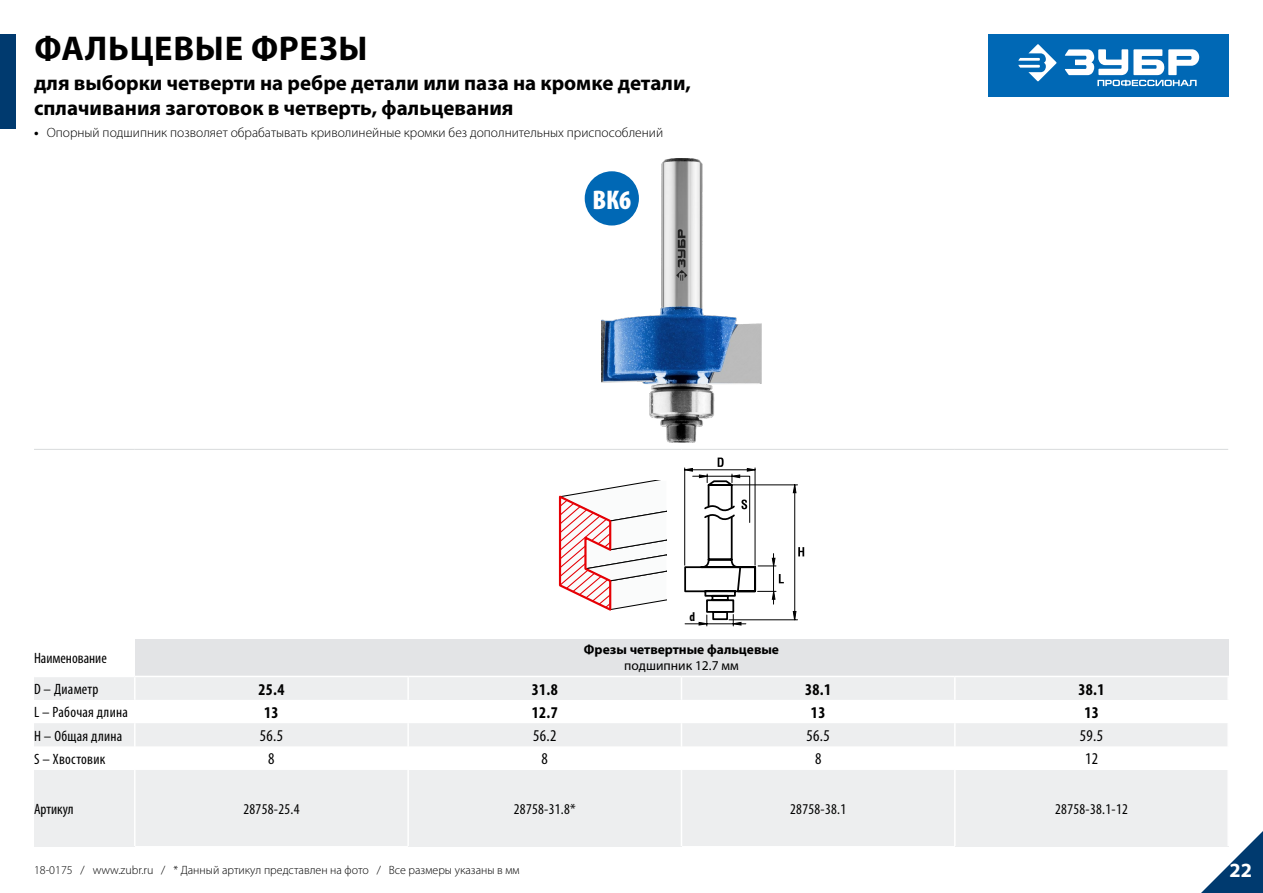
<style>
.page{position:relative;width:1263px;height:893px;background:#fff}
.page>*{position:absolute;margin:0;border:0;box-sizing:border-box;transform-origin:0 0}
.t1{font:700 34.5px "Myriad Pro";letter-spacing:.02em;color:#000}
.t2{font:900 condensed 27.15px "Myriad Pro";color:#fff}
.t3{font:700 21px/25.2px "Myriad Pro";color:#000}
.t4{font:700 20.25px "Myriad Pro";color:#fff}
.t5{font:700 condensed 16.5px "Myriad Pro";letter-spacing:.02em;color:#000}
.t6{font:condensed 16.5px "Myriad Pro";letter-spacing:.02em;color:#000}
.t7{font:condensed 15px "Myriad Pro";letter-spacing:.02em;color:#000}
.t8{font:condensed 15px "Myriad Pro";color:#000}
.t9{font:300 13.5px "Myriad Pro";color:#000}
.t10{font:700 13.5px "Myriad Pro";color:#000}
.t11{font:13.5px "Myriad Pro";color:#000}
.t12{font:700 condensed 12.75px "Myriad Pro";color:#000}
.t13{font:300 12px "Myriad Pro";color:#000}
.s1{font-weight:700}
</style>
<div class="page">
<div style="left:135px;top:639px;width:1093px;height:37px;background:#e3e4e6"></div>
<div style="left:34px;top:770px;width:101px;height:76px;background:#edeeef"></div>
<div style="left:136px;top:770px;width:818px;height:76px;background:#edeeef"></div>
<div style="left:408px;top:770px;width:273px;height:76px;background:#edeeef"></div>
<div style="left:955px;top:770px;width:273px;height:76px;background:#edeeef"></div>
<hr style="left:34px;top:449px;width:101px;height:1px;background:#d8dbdc">
<hr style="left:135px;top:449px;width:273px;height:1px;background:#d8dbdc">
<hr style="left:408px;top:449px;width:273px;height:1px;background:#d8dbdc">
<hr style="left:681px;top:449px;width:274px;height:1px;background:#d8dbdc">
<hr style="left:955px;top:449px;width:273px;height:1px;background:#d8dbdc">
<hr style="left:134px;top:770px;width:2px;height:76px;background:#fff">
<svg style="left:34px;top:677px;width:1193px;height:69px"></svg>
<hr style="left:407px;top:770px;width:2px;height:76px;background:#fff">
<hr style="left:681px;top:770px;width:1px;height:76px;background:#fff">
<hr style="left:1227px;top:770px;width:2px;height:76px;background:#fff">
<img style="left:602px;top:159px;width:159px;height:283px">
<svg style="left:798px;top:547px;width:6px;height:9px"></svg>
<hr style="left:729px;top:619px;width:68px;height:1px;background:#000">
<hr style="left:730px;top:484px;width:67px;height:1px;background:#000">
<hr style="left:794px;top:485px;width:1px;height:135px;background:#000">
<svg style="left:793px;top:484px;width:3px;height:9px"></svg>
<svg style="left:793px;top:611px;width:3px;height:9px"></svg>
<svg style="left:684px;top:458px;width:100px;height:168px"></svg>
<svg style="left:558px;top:481px;width:108px;height:130px"></svg>
<div style="left:989px;top:34px;width:240px;height:62px;background:#0068b5"></div>
<svg style="left:1018px;top:44px;width:39px;height:37px"></svg>
<svg style="left:1065px;top:49px;width:134px;height:37px"></svg>
<svg style="left:1201px;top:831px;width:62px;height:62px"></svg>
<div style="left:585px;top:171px;width:54px;height:54px;background:#0068b5;border-radius:50%"></div>
<div style="left:0;top:34px;width:16px;height:95px;background:#003a6f"></div>
<h1 class="t1" style="left:34px;top:26px;width:335px">ФАЛЬЦЕВЫЕ ФРЕЗЫ</h1>
<p class="t3" style="left:34px;top:70px;width:658px">для выборки четверти на ребре детали или паза на кромке детали, сплачивания заготовок в четверть, фальцевания</p>
<p class="t9" style="left:34px;top:125px;width:631px"><span class="s1">•</span> Опорный подшипник позволяет обрабатывать криволинейные кромки без дополнительных приспособлений</p>
<p class="t2" style="left:592px;top:184px;width:40px">ВК6</p>
<p class="t8" style="left:34px;top:649px;width:74px">Наименование</p>
<p class="t12" style="left:689px;top:609px;width:7px">d</p>
<p class="t10" style="left:584px;top:641px;width:197px">Фрезы четвертные фальцевые</p>
<p class="t11" style="left:624px;top:657px;width:116px">подшипник 12.7 мм</p>
<p class="t7" style="left:34px;top:680px;width:66px">D – Диаметр</p>
<p class="t5" style="left:258px;top:679px;width:27px">25.4</p>
<p class="t5" style="left:532px;top:679px;width:27px">31.8</p>
<p class="t5" style="left:805px;top:679px;width:27px">38.1</p>
<p class="t5" style="left:1078px;top:679px;width:27px">38.1</p>
<p class="t7" style="left:34px;top:703px;width:95px">L – Рабочая длина</p>
<p class="t5" style="left:264px;top:702px;width:16px">13</p>
<p class="t5" style="left:532px;top:702px;width:27px">12.7</p>
<p class="t5" style="left:811px;top:702px;width:16px">13</p>
<p class="t5" style="left:1084px;top:702px;width:16px">13</p>
<p class="t7" style="left:34px;top:726px;width:90px">H – Общая длина</p>
<p class="t6" style="left:260px;top:726px;width:25px">56.5</p>
<p class="t6" style="left:533px;top:726px;width:25px">56.2</p>
<p class="t6" style="left:806px;top:726px;width:25px">56.5</p>
<p class="t6" style="left:1080px;top:726px;width:25px">59.5</p>
<p class="t7" style="left:34px;top:750px;width:73px">S – Хвостовик</p>
<p class="t6" style="left:268px;top:749px;width:8px">8</p>
<p class="t6" style="left:542px;top:749px;width:8px">8</p>
<p class="t6" style="left:815px;top:749px;width:8px">8</p>
<p class="t6" style="left:1085px;top:749px;width:15px">12</p>
<p class="t8" style="left:34px;top:800px;width:41px">Артикул</p>
<p class="t7" style="left:243px;top:800px;width:57px">28758-25.4</p>
<p class="t7" style="left:514px;top:800px;width:63px">28758-31.8*</p>
<p class="t7" style="left:790px;top:800px;width:57px">28758-38.1</p>
<p class="t7" style="left:1055px;top:800px;width:74px">28758-38.1-12</p>
<p class="t13" style="left:34px;top:862px;width:487px">18-0175 / www.zubr.ru / * Данный артикул представлен на фото / Все размеры указаны в мм</p>
<p class="t4" style="left:1229px;top:857px;width:24px">22</p>
</div>
